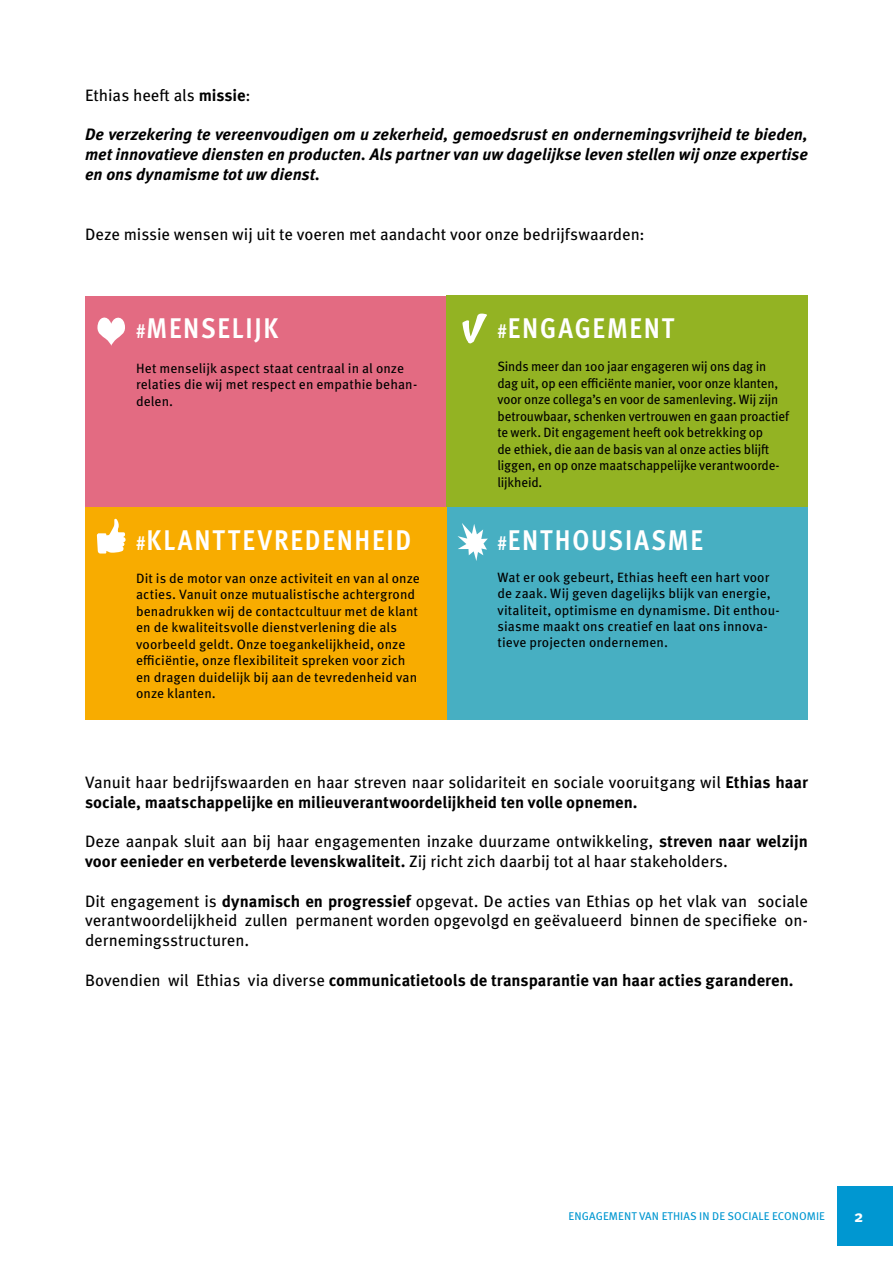
<style>
.page{position:relative;width:893px;height:1263px;background:#fff}
.page>*{position:absolute;margin:0;border:0;box-sizing:border-box;transform-origin:0 0}
.t1{font:700 condensed 28.5px "Meta Pro";letter-spacing:.065em;color:#fff}
.t2{font:16.5px/19.8px "Meta Pro";letter-spacing:-.005em;color:#000}
.t3{font:700 16.5px/19.8px "Meta Pro";letter-spacing:-.005em;color:#000}
.t4{font:italic 700 16.5px/19.8px "Meta Pro";color:#000;text-align:justify}
.t5{font:700 16.5px "Meta Pro";color:#fff}
.t6{font:13.5px/16.5px "Meta Pro";letter-spacing:.005em;color:#000}
.t7{font:13.5px/16.5px "Meta Pro";letter-spacing:-.015em;color:#000;scale:.96 1}
.t8{font:11.25px "Meta Pro";letter-spacing:.01em;color:#0097d1}
.s1{font-weight:700}
.s2{font-size:19.5px}
.s3{font-weight:400}
</style>
<div class="page">
<div style="left:838px;top:1186px;width:55px;height:59px;background:#0097d1"></div>
<div style="left:85px;top:296px;width:361px;height:211px;background:#e36b82"></div>
<div style="left:446px;top:296px;width:362px;height:212px;background:#93b323"></div>
<div style="left:446px;top:507px;width:362px;height:212px;background:#47afc2"></div>
<svg style="left:97px;top:317px;width:28px;height:29px"></svg>
<div style="left:85px;top:507px;width:361px;height:212px;background:#f8ac00"></div>
<svg style="left:462px;top:313px;width:25px;height:31px"></svg>
<svg style="left:97px;top:518px;width:29px;height:35px"></svg>
<svg style="left:458px;top:523px;width:30px;height:38px"></svg>
<p class="t2" style="left:85px;top:84px;width:167px">Ethias heeft als <span class="s1">missie</span>:</p>
<p class="t4" style="left:85px;top:124px;width:724px">De verzekering te vereenvoudigen om u zekerheid, gemoedsrust en ondernemingsvrijheid te bieden, met innovatieve diensten en producten. Als partner van uw dagelijkse leven stellen wij onze expertise en ons dynamisme tot uw dienst.</p>
<p class="t2" style="left:85px;top:223px;width:561px">Deze missie wensen wij uit te voeren met aandacht voor onze bedrijfswaarden:</p>
<h1 class="t1" style="left:136px;top:306px;width:144px"><span class="s2">#</span>MENSELIJK</h1>
<p class="t6" style="left:136px;top:359px;width:283px">Het menselijk aspect staat centraal in al onze relaties die wij met respect en empathie behan&shy;delen.</p>
<h1 class="t1" style="left:136px;top:518px;width:276px"><span class="s2">#</span>KLANTTEVREDENHEID</h1>
<p class="t6" style="left:136px;top:569px;width:285px">Dit is de motor van onze activiteit en van al onze acties. Vanuit onze mutualistische achtergrond benadrukken wij de contactcultuur met de klant en de kwaliteitsvolle dienstverlening die als voorbeeld geldt. Onze toegankelijkheid, onze efficiëntie, onze flexibiliteit spreken voor zich en dragen duidelijk bij aan de tevredenheid van onze klanten.</p>
<h1 class="t1" style="left:497px;top:306px;width:178px"><span class="s2">#</span>ENGAGEMENT</h1>
<p class="t7" style="left:497px;top:357px;width:305px">Sinds meer dan 100 jaar engageren wij ons dag in dag uit, op een efficiënte manier, voor onze klanten, voor onze collega’s en voor de samenleving. Wij zijn betrouwbaar, schenken vertrouwen en gaan proactief te werk. Dit engagement heeft ook betrekking op<br>de ethiek, die aan de basis van al onze acties blijft liggen, en op onze maatschappelijke verantwoorde&shy;lijkheid.</p>
<h1 class="t1" style="left:497px;top:518px;width:207px"><span class="s2">#</span>ENTHOUSIASME</h1>
<p class="t6" style="left:497px;top:569px;width:284px">Wat er ook gebeurt, Ethias heeft een hart voor de zaak. Wij geven dagelijks blijk van energie, vitaliteit, optimisme en dynamisme. Dit enthou&shy;siasme maakt ons creatief en laat ons innova&shy;tieve projecten ondernemen.</p>
<p class="t3" style="left:85px;top:771px;width:724px"><span class="s3">Vanuit haar bedrijfswaarden en haar streven naar solidariteit en sociale vooruitgang wil</span> Ethias haar sociale, maatschappelijke en milieuverantwoordelijkheid ten volle opnemen.</p>
<p class="t2" style="left:85px;top:830px;width:724px">Deze aanpak sluit aan bij haar engagementen inzake duurzame ontwikkeling, <span class="s1">streven naar welzijn voor eenieder en verbeterde levenskwaliteit.</span> Zij richt zich daarbij tot al haar stakeholders.</p>
<p class="t2" style="left:85px;top:890px;width:724px;text-align:justify">Dit engagement is <span class="s1">dynamisch en progressief</span> opgevat. De acties van Ethias op het vlak van sociale verantwoordelijkheid zullen permanent worden opgevolgd en geëvalueerd binnen de specifieke on&shy;dernemingsstructuren.</p>
<p class="t3" style="left:85px;top:969px;width:710px"><span class="s3">Bovendien wil Ethias via diverse</span> communicatietools de transparantie van haar acties garanderen.</p>
<p class="t8" style="left:569px;top:1207px;width:258px">ENGAGEMENT VAN ETHIAS IN DE SOCIALE ECONOMIE</p>
<p class="t5" style="left:854px;top:1203px;width:11px">2</p>
</div>
